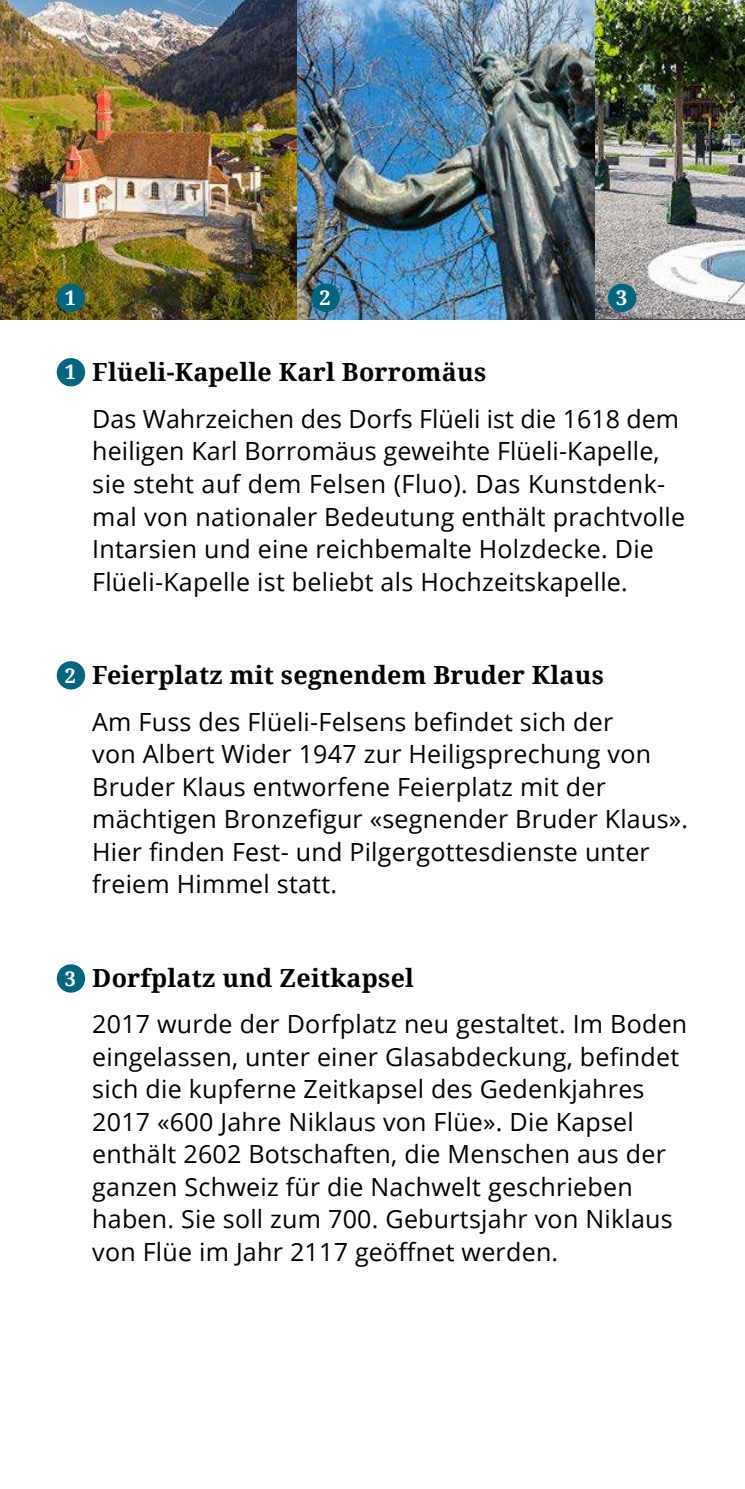
<style>
.page{position:relative;width:745px;height:1489px;background:#fff}
.page>*{position:absolute;margin:0;border:0;box-sizing:border-box;transform-origin:0 0}
.t1{font:25px/32.5px "Open Sans";letter-spacing:.01em;color:#000}
.t2{font:700 25px "Noto Serif";letter-spacing:.01em;color:#000}
.t3{font:700 20px "Noto Serif";color:#fff}
</style>
<div class="page">
<img style="left:0;top:0;width:298px;height:319px">
<img style="left:298px;top:0;width:297px;height:319px">
<img style="left:595px;top:0;width:149px;height:319px">
<div style="left:57px;top:661px;width:28px;height:28px;background:#006680;border-radius:50%"></div>
<div style="left:57px;top:358px;width:28px;height:28px;background:#006680;border-radius:50%"></div>
<div style="left:57px;top:283px;width:28px;height:29px;background:#006680;border-radius:50%"></div>
<div style="left:57px;top:964px;width:28px;height:28px;background:#006680;border-radius:50%"></div>
<div style="left:311px;top:283px;width:28px;height:29px;background:#006680;border-radius:50%"></div>
<div style="left:607px;top:283px;width:29px;height:29px;background:#006680;border-radius:50%"></div>
<p class="t3" style="left:65px;top:289px;width:13px">1</p>
<p class="t3" style="left:319px;top:289px;width:13px">2</p>
<p class="t3" style="left:615px;top:289px;width:13px">3</p>
<p class="t3" style="left:65px;top:364px;width:13px">1</p>
<p class="t2" style="left:92px;top:362px;width:395px">Flüeli-Kapelle Karl Borromäus</p>
<p class="t1" style="left:92px;top:405px;width:594px">Das Wahrzeichen des Dorfs Flüeli ist die 1618 dem heiligen Karl Borromäus geweihte Flüeli-Kapelle, sie steht auf dem Felsen (Fluo). Das Kunstdenk&shy;mal von nationaler Bedeutung enthält prachtvolle Intarsien und eine reichbemalte Holzdecke. Die Flüeli-Kapelle ist beliebt als Hochzeitskapelle.</p>
<p class="t3" style="left:65px;top:667px;width:13px">2</p>
<p class="t2" style="left:92px;top:664px;width:513px">Feierplatz mit segnendem Bruder Klaus</p>
<p class="t1" style="left:92px;top:704px;width:597px">Am Fuss des Flüeli-Felsens befindet sich der<br>von Albert Wider 1947 zur Heiligsprechung von Bruder Klaus entworfene Feierplatz mit der mächtigen Bronzefigur «segnender Bruder Klaus».<br>Hier finden Fest- und Pilgergottesdienste unter freiem Himmel statt.</p>
<p class="t3" style="left:65px;top:970px;width:13px">3</p>
<p class="t2" style="left:92px;top:967px;width:323px">Dorfplatz und Zeitkapsel</p>
<p class="t1" style="left:92px;top:1010px;width:596px">2017 wurde der Dorfplatz neu gestaltet. Im Boden eingelassen, unter einer Glasabdeckung, befindet sich die kupferne Zeitkapsel des Gedenkjahres 2017 «600 Jahre Niklaus von Flüe». Die Kapsel enthält 2602 Botschaften, die Menschen aus der ganzen Schweiz für die Nachwelt geschrieben haben. Sie soll zum 700. Geburtsjahr von Niklaus von Flüe im Jahr 2117 geöffnet werden.</p>
</div>
